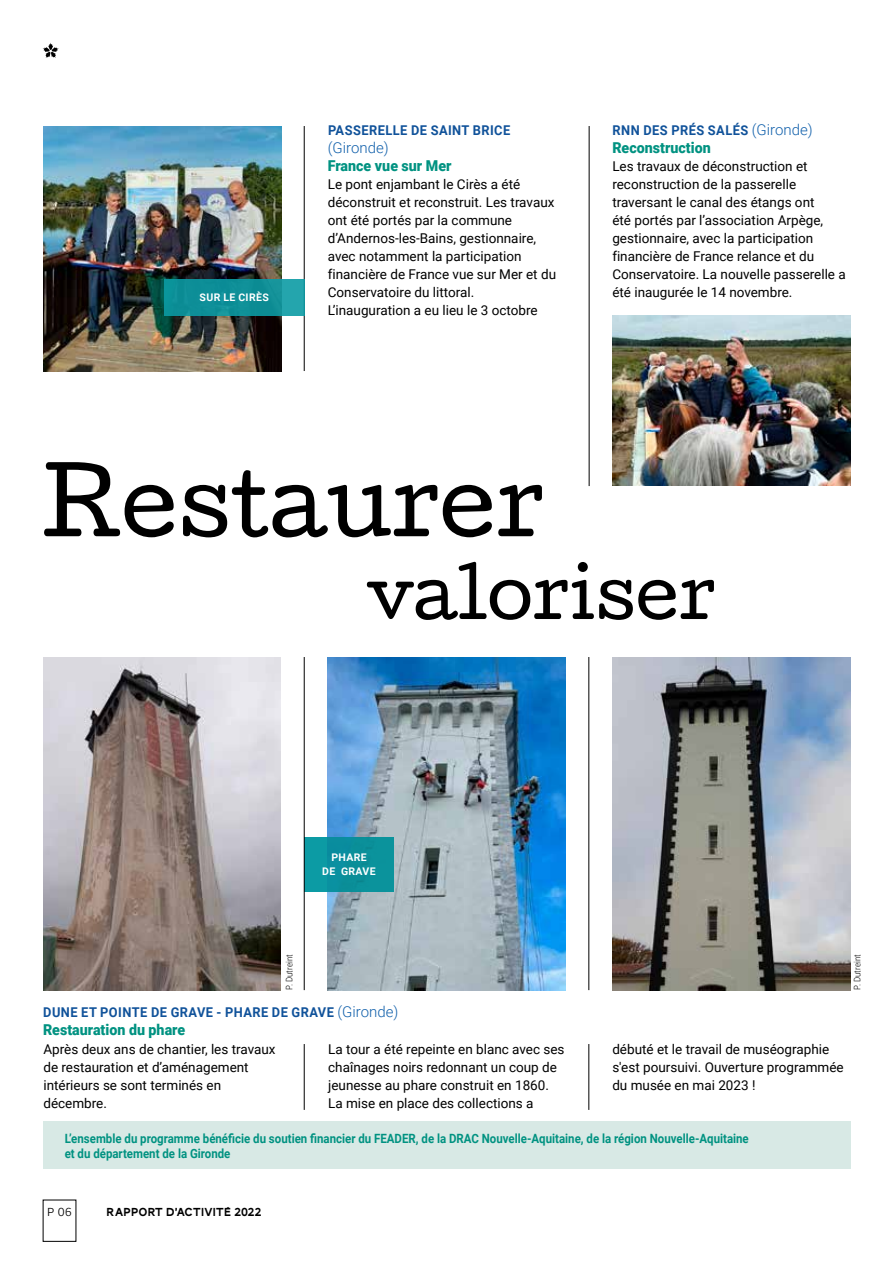
<style>
.page{position:relative;width:893px;height:1263px;background:#fff}
.page>*{position:absolute;margin:0;border:0;box-sizing:border-box;transform-origin:0 0}
.t1{font:88.5px "Cutive";color:#000}
.t2{font:67.5px "Cutive";color:#000}
.t3{font:900 15px "Roboto";color:#009281;scale:.95 1}
.t4{font:300 15px "Roboto";color:#1160ab}
.t5{font:13.5px/18px "Roboto";color:#000}
.t6{font:700 13.5px "Roboto";letter-spacing:.035em;color:#10529a;scale:.95 1}
.t7{font:700 12.75px/15px "Roboto";color:#009281;scale:.9 1}
.t8{font:12px "AW Conqueror Carved One";color:#000}
.t9{font:300 12px "AW Conqueror Sans";color:#000}
.t10{font:700 10.5px/13.5px "Roboto";letter-spacing:.035em;color:#fff;text-align:center}
.t11{font:300 9px "Roboto Condensed";color:#000}
.s1{font-weight:300;font-size:15px;color:#1160ab}
</style>
<div class="page">
<img style="left:43px;top:126px;width:238px;height:245px">
<img style="left:43px;top:657px;width:238px;height:333px">
<img style="left:327px;top:657px;width:239px;height:333px">
<img style="left:612px;top:657px;width:238px;height:333px">
<img style="left:612px;top:315px;width:238px;height:171px">
<svg style="left:43px;top:43px;width:16px;height:15px"></svg>
<hr style="left:304px;top:126px;width:1px;height:245px;background:#000">
<div style="left:164px;top:279px;width:140px;height:36px;background:linear-gradient(to right,#078a92,#1c9ba3)"></div>
<div style="left:304px;top:837px;width:90px;height:54px;background:#0b929c"></div>
<div style="left:43px;top:1122px;width:807px;height:47px;background:#d8e9e5"></div>
<hr style="left:304px;top:657px;width:1px;height:333px;background:#000">
<hr style="left:304px;top:1044px;width:1px;height:66px;background:#000">
<hr style="left:589px;top:657px;width:1px;height:333px;background:#000">
<hr style="left:589px;top:1044px;width:1px;height:66px;background:#000">
<hr style="left:589px;top:126px;width:1px;height:360px;background:#000">
<p class="t10" style="left:200px;top:290px;width:71px">SUR LE CIRÈS</p>
<p class="t6" style="left:328px;top:121px;width:193px">PASSERELLE DE SAINT BRICE</p>
<p class="t4" style="left:328px;top:137px;width:62px">(Gironde)</p>
<p class="t3" style="left:328px;top:155px;width:132px">France vue sur Mer</p>
<p class="t5" style="left:328px;top:175px;width:230px">Le pont enjambant le Cirès a été déconstruit et reconstruit. Les travaux ont été portés par la commune d’Andernos-les-Bains, gestionnaire, avec notamment la participation financière de France vue sur Mer et du Conservatoire du littoral.<br>L’inauguration a eu lieu le 3 octobre</p>
<p class="t6" style="left:613px;top:121px;width:212px">RNN DES PRÉS SALÉS <span class="s1">(Gironde)</span></p>
<p class="t3" style="left:612px;top:137px;width:105px">Reconstruction</p>
<p class="t5" style="left:612px;top:157px;width:235px">Les travaux de déconstruction et reconstruction de la passerelle traversant le canal des étangs ont<br>été portés par l’association Arpège, gestionnaire, avec la participation financière de France relance et du Conservatoire. La nouvelle passerelle a été inaugurée le 14 novembre.</p>
<h1 class="t1" style="left:43px;top:434px;width:503px">Restaurer</h1>
<h2 class="t2" style="left:367px;top:541px;width:350px">valoriser</h2>
<p class="t10" style="left:322px;top:850px;width:55px">PHARE<br>DE GRAVE</p>
<p class="t11" style="left:283px;top:990px;width:37px;rotate:-90deg">P. Dutreint</p>
<p class="t11" style="left:851px;top:990px;width:37px;rotate:-90deg">P. Dutreint</p>
<p class="t6" style="left:43px;top:1003px;width:375px">DUNE ET POINTE DE GRAVE - PHARE DE GRAVE <span class="s1">(Gironde)</span></p>
<p class="t3" style="left:43px;top:1019px;width:151px">Restauration du phare</p>
<p class="t5" style="left:43px;top:1040px;width:234px">Après deux ans de chantier, les travaux de restauration et d’aménagement intérieurs se sont terminés en décembre.</p>
<p class="t5" style="left:328px;top:1040px;width:238px">La tour a été repeinte en blanc avec ses chaînages noirs redonnant un coup de jeunesse au phare construit en 1860.<br>La mise en place des collections a</p>
<p class="t5" style="left:612px;top:1040px;width:233px">débuté et le travail de muséographie s'est poursuivi. Ouverture programmée du musée en mai 2023 !</p>
<p class="t7" style="left:65px;top:1130px;width:762px">L’ensemble du programme bénéficie du soutien financier du FEADER, de la DRAC Nouvelle-Aquitaine, de la région Nouvelle-Aquitaine et du département de la Gironde</p>
<p class="t9" style="left:47px;top:1202px;width:27px">P 06</p>
<p class="t8" style="left:106px;top:1207px;width:157px">RAPPORT D’ACTIVITÉ 2022</p>
</div>
